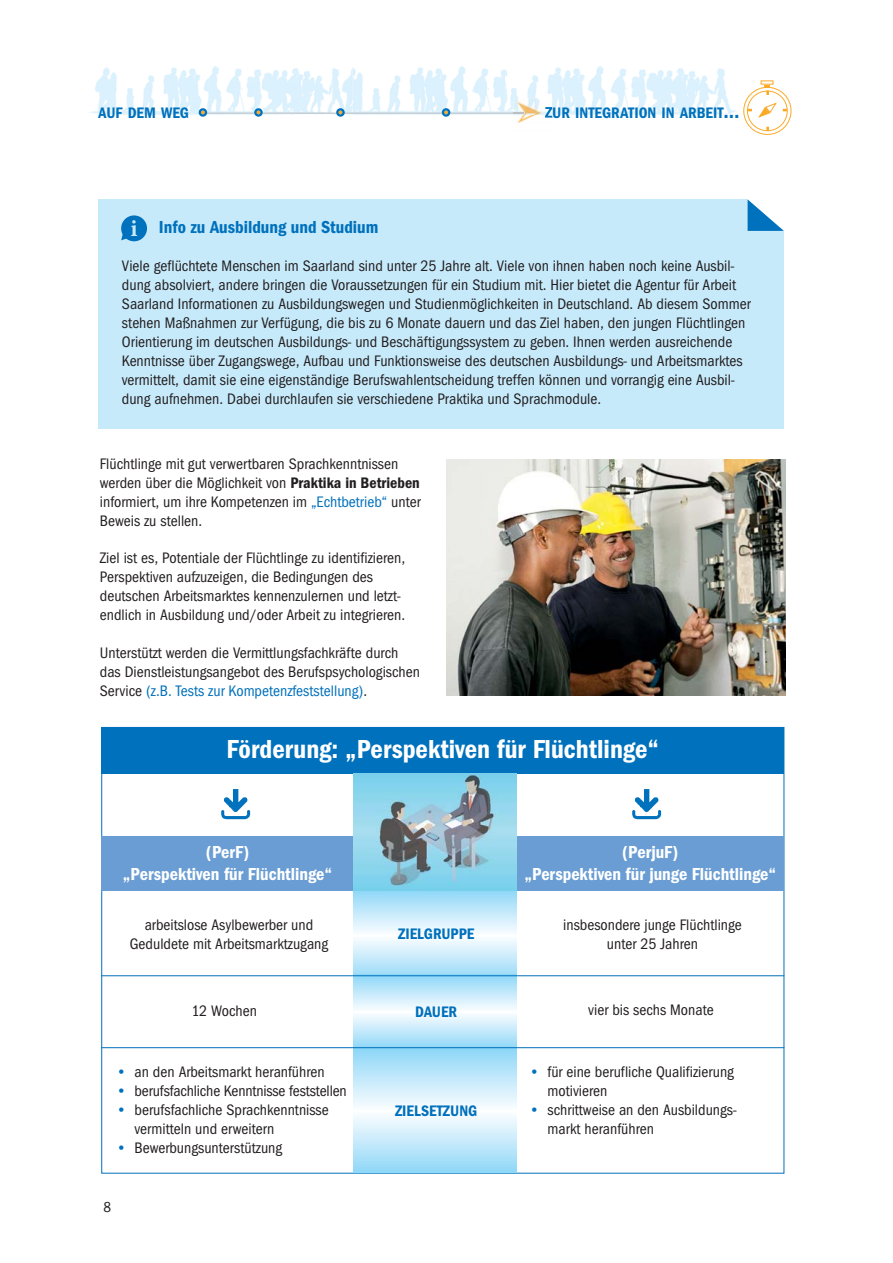
<style>
.page{position:relative;width:893px;height:1263px;background:#fff}
.page>*{position:absolute;margin:0;border:0;box-sizing:border-box;transform-origin:0 0}
.t1{font:600 condensed 27px "Franklin Gothic";color:#fff}
.t2{font:700 24px "Minion Pro";color:#c7eafb}
.t3{font:600 condensed 18px/21.6px "Franklin Gothic";color:#fff;text-align:center}
.t4{font:600 condensed 18px "Franklin Gothic";color:#0071bc}
.t5{font:condensed 15.75px/18.9px "Franklin Gothic";color:#231f20}
.t6{font:600 condensed 15.75px "Franklin Gothic";color:#0071bc}
.t7{font:condensed 15px "Franklin Gothic";color:#231f20}
.s1{font-size:21px}
.s2{font-weight:600}
.s3{color:#0071bc}
</style>
<div class="page">
<div style="left:98px;top:199px;width:686px;height:229px;background:#c7eafb"></div>
<svg style="left:747px;top:199px;width:37px;height:32px"></svg>
<div style="left:101px;top:727px;width:683px;height:46px;background:#0071bc"></div>
<div style="left:101px;top:835px;width:683px;height:55px;background:#6a9dd3"></div>
<img style="left:221px;top:789px;width:30px;height:31px">
<img style="left:632px;top:789px;width:30px;height:31px">
<svg style="left:353px;top:890px;width:163px;height:84px;background:#c9ebfb"></svg>
<img style="left:353px;top:773px;width:163px;height:117px">
<svg style="left:353px;top:974px;width:163px;height:73px;background:#c6eafb"></svg>
<svg style="left:353px;top:1048px;width:163px;height:124px;background:#c5eafb"></svg>
<hr style="left:101px;top:975px;width:683px;height:1px;background:#0071bc">
<hr style="left:101px;top:1047px;width:683px;height:1px;background:#0071bc">
<img style="left:446px;top:460px;width:339px;height:235px">
<div style="left:121px;top:215px;width:26px;height:26px;background:#0071bc;border-radius:50%"></div>
<svg style="left:121px;top:234px;width:7px;height:6px"></svg>
<img style="left:90px;top:66px;width:242px;height:49px">
<img style="left:352px;top:66px;width:153px;height:49px">
<img style="left:332px;top:68px;width:20px;height:47px">
<img style="left:507px;top:66px;width:229px;height:49px">
<img style="left:505px;top:69px;width:2px;height:46px">
<hr style="left:199px;top:113px;width:324px;height:1px;background:#bbbdc0">
<svg style="left:199px;top:108px;width:8px;height:9px"></svg>
<svg style="left:254px;top:108px;width:9px;height:9px"></svg>
<svg style="left:336px;top:108px;width:9px;height:9px"></svg>
<svg style="left:442px;top:108px;width:8px;height:9px"></svg>
<img style="left:513px;top:98px;width:38px;height:25px">
<svg style="left:544px;top:107px;width:7px;height:11px"></svg>
<svg style="left:743px;top:87px;width:48px;height:47px"></svg>
<div style="left:743px;top:87px;width:48px;height:48px;border:1px solid #fbaa28;border-radius:50%"></div>
<div style="left:747px;top:91px;width:40px;height:40px;background:#fff;border-radius:50%"></div>
<div style="left:747px;top:91px;width:40px;height:40px;border:1px solid #fbaa28;border-radius:50%"></div>
<svg style="left:758px;top:102px;width:29px;height:16px"></svg>
<svg style="left:766px;top:127px;width:3px;height:4px"></svg>
<svg style="left:761px;top:85px;width:12px;height:10px"></svg>
<p class="t6" style="left:98px;top:106px;width:92px">AUF DEM WEG</p>
<p class="t6" style="left:545px;top:106px;width:196px">ZUR INTEGRATION IN ARBEIT<span class="s1">…</span></p>
<h2 class="t2" style="left:130px;top:213px;width:9px">i</h2>
<p class="t4" style="left:159px;top:220px;width:221px">Info zu Ausbildung und Studium</p>
<p class="t5" style="left:122px;top:258px;width:630px">Viele geflüchtete Menschen im Saarland sind unter 25 Jahre alt. Viele von ihnen haben noch keine Ausbil&shy;dung absolviert, andere bringen die Voraussetzungen für ein Studium mit. Hier bietet die Agentur für Arbeit Saarland Informationen zu Ausbildungswegen und Studienmöglichkeiten in Deutschland. Ab diesem Sommer stehen Maßnahmen zur Verfügung, die bis zu 6 Monate dauern und das Ziel haben, den jungen Flüchtlingen Orientierung im deutschen Ausbildungs- und Beschäftigungssystem zu geben. Ihnen werden ausreichende Kenntnisse über Zugangswege, Aufbau und Funktionsweise des deutschen Ausbildungs- und Arbeitsmarktes vermittelt, damit sie eine eigenständige Berufswahlentscheidung treffen können und vorrangig eine Ausbil&shy;dung aufnehmen. Dabei durchlaufen sie verschiedene Praktika und Sprachmodule.</p>
<p class="t5" style="left:100px;top:455px;width:322px">Flüchtlinge mit gut verwertbaren Sprachkenntnissen werden über die Möglichkeit von <span class="s2">Praktika in Betrieben </span>informiert, um ihre Kompetenzen im <span class="s3">„Echtbetrieb“</span> unter Beweis zu stellen.</p>
<p class="t5" style="left:100px;top:550px;width:307px">Ziel ist es, Potentiale der Flüchtlinge zu identifizieren, Perspektiven aufzuzeigen, die Bedingungen des deutschen Arbeitsmarktes kennenzulernen und letzt&shy;endlich in Ausbildung und/oder Arbeit zu integrieren.</p>
<p class="t5" style="left:100px;top:644px;width:321px">Unterstützt werden die Vermittlungsfachkräfte durch das Dienstleistungsangebot des Berufspsychologischen<br>Service <span class="s3">(z.B. Tests zur Kompetenzfeststellung)</span>.</p>
<h1 class="t1" style="left:227px;top:739px;width:434px">Förderung: „Perspektiven für Flüchtlinge“</h1>
<p class="t3" style="left:123px;top:842px;width:211px">(PerF)<br>„Perspektiven für Flüchtlinge“</p>
<p class="t3" style="left:524px;top:842px;width:253px">(PerjuF)<br>„Perspektiven für junge Flüchtlinge“</p>
<p class="t5" style="left:130px;top:916px;width:200px;text-align:center">arbeitslose Asylbewerber und<br>Geduldete mit Arbeitsmarktzugang</p>
<p class="t6" style="left:398px;top:928px;width:78px">ZIELGRUPPE</p>
<p class="t5" style="left:563px;top:916px;width:180px;text-align:center">insbesondere junge Flüchtlinge unter 25 Jahren</p>
<p class="t5" style="left:191px;top:1002px;width:67px">12 Wochen</p>
<p class="t5" style="left:588px;top:1001px;width:127px">vier bis sechs Monate</p>
<p class="t6" style="left:415px;top:1005px;width:43px">DAUER</p>
<p class="t5" style="left:116px;top:1063px;width:210px"><span class="s3">•</span> an den Arbeitsmarkt heranführen</p>
<p class="t5" style="left:116px;top:1082px;width:232px"><span class="s3">•</span> berufsfachliche Kenntnisse feststellen</p>
<p class="t5" style="left:134px;top:1101px;width:196px;text-indent:-18px"><span class="s3">•</span> berufsfachliche Sprachkenntnisse vermitteln und erweitern</p>
<p class="t5" style="left:116px;top:1139px;width:167px"><span class="s3">•</span> Bewerbungsunterstützung</p>
<p class="t7" style="left:103px;top:1200px;width:9px">8</p>
<p class="t6" style="left:395px;top:1104px;width:84px">ZIELSETZUNG</p>
<p class="t5" style="left:547px;top:1063px;width:188px;text-indent:-18px"><span class="s3">•</span> für eine berufliche Qualifizierung motivieren</p>
<p class="t5" style="left:547px;top:1101px;width:190px;text-indent:-18px"><span class="s3">•</span> schrittweise an den Ausbildungs&shy;markt heranführen</p>
</div>
